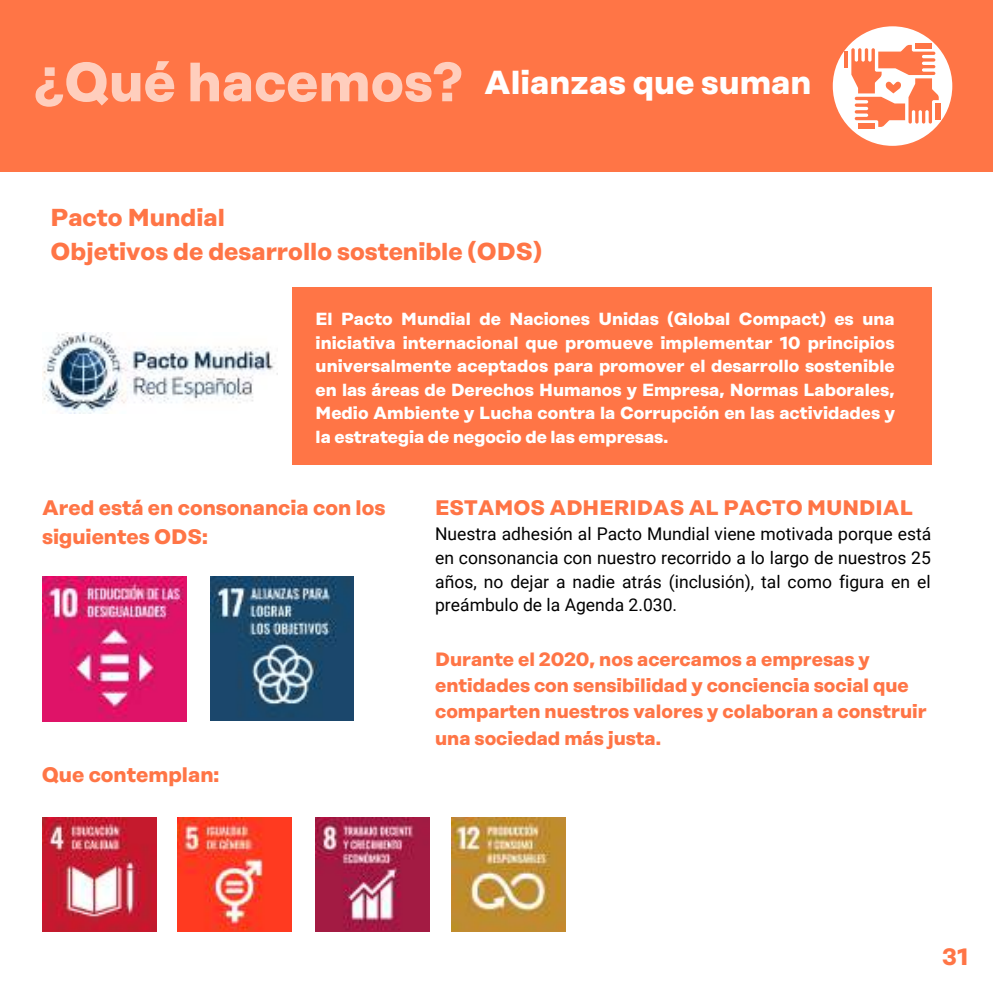
<style>
.page{position:relative;width:993px;height:993px;background:#fff}
.page>*{position:absolute;margin:0;border:0;box-sizing:border-box;transform-origin:0 0}
.t1{font:700 33.25px "Rational Display";color:#fff}
.t2{font:700 24.5px/34.1px "Rational Display";color:#ff7546}
.t3{font:700 23.62px "Rational Display";color:#ff7546}
.t4{font:700 21px/28.9px "Rational Display";color:#ff7546}
.t5{font:700 19.25px/26.2px "Rational Display";color:#ff7546}
.t6{font:700 17.5px/23.6px "Rational Display";color:#fff;text-align:justify}
.t7{font:17.5px/23.6px "Roboto";color:#000;text-align:justify}
.s1{font-size:55.12px;color:#ffcebd}
</style>
<div class="page">
<div style="left:0;top:0;width:992px;height:172px;background:#ff7546"></div>
<div style="left:832px;top:26px;width:120px;height:120px;background:#fff;border-radius:50%"></div>
<hr style="left:844px;top:52px;width:3px;height:16px;background:#ff7546">
<div style="left:857px;top:123px;width:17px;height:6px;background:#ff7546"></div>
<div style="left:915px;top:43px;width:16px;height:5px;background:#ff7546"></div>
<div style="left:935px;top:103px;width:5px;height:17px;background:#ff7546"></div>
<svg style="left:851px;top:45px;width:87px;height:82px"></svg>
<div style="left:292px;top:288px;width:639px;height:177px;background:#ff7546"></div>
<img style="left:210px;top:577px;width:143px;height:143px">
<img style="left:42px;top:577px;width:144px;height:144px">
<img style="left:42px;top:817px;width:114px;height:114px">
<img style="left:177px;top:817px;width:114px;height:114px">
<img style="left:315px;top:817px;width:114px;height:114px">
<img style="left:451px;top:817px;width:114px;height:114px">
<img style="left:42px;top:333px;width:235px;height:80px">
<h1 class="t1" style="left:34px;top:66px;width:779px"><span class="s1">¿Qué hacemos?</span> Alianzas que suman</h1>
<h2 class="t2" style="left:51px;top:201px;width:492px">Pacto Mundial<br>Objetivos de desarrollo sostenible (ODS)</h2>
<p class="t6" style="left:315px;top:308px;width:581px">El Pacto Mundial de Naciones Unidas (Global Compact) es una iniciativa internacional que promueve implementar 10 principios universalmente aceptados para promover el desarrollo sostenible en las áreas de Derechos Humanos y Empresa, Normas Laborales, Medio Ambiente y Lucha contra la Corrupción en las actividades y la estrategia de negocio de las empresas.</p>
<p class="t4" style="left:42px;top:494px;width:345px">Ared está en consonancia con los siguientes ODS:</p>
<p class="t4" style="left:42px;top:761px;width:179px">Que contemplan:</p>
<p class="t4" style="left:435px;top:494px;width:479px">ESTAMOS ADHERIDAS AL PACTO MUNDIAL</p>
<p class="t7" style="left:435px;top:522px;width:497px">Nuestra adhesión al Pacto Mundial viene motivada porque está en consonancia con nuestro recorrido a lo largo de nuestros 25 años, no dejar a nadie atrás (inclusión), tal como figura en el preámbulo de la Agenda 2.030.</p>
<p class="t5" style="left:435px;top:646px;width:493px">Durante el 2020, nos acercamos a empresas y entidades con sensibilidad y conciencia social que comparten nuestros valores y colaboran a construir una sociedad más justa.</p>
<h3 class="t3" style="left:942px;top:944px;width:28px">31</h3>
</div>
